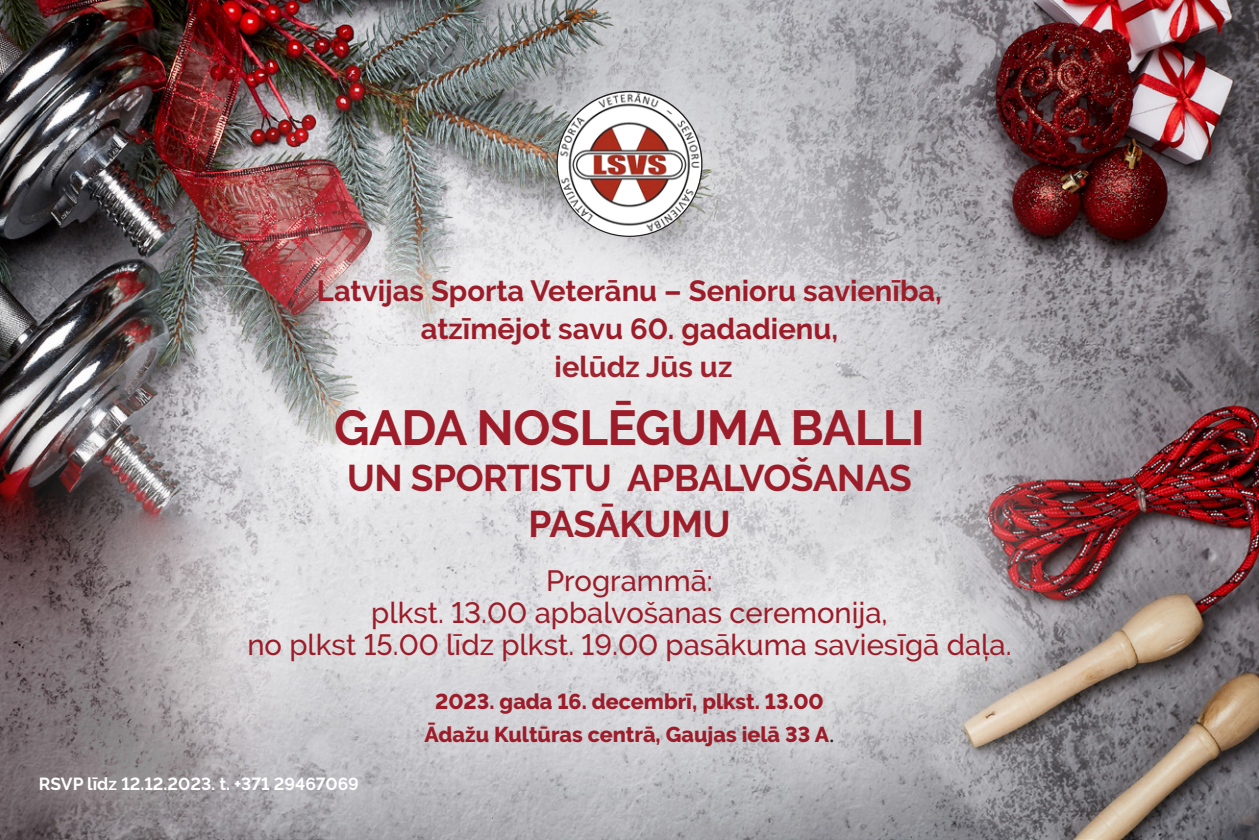
<style>
.page{position:relative;width:1259px;height:840px;background:#fff}
.page>*{position:absolute;margin:0;border:0;box-sizing:border-box;transform-origin:0 0}
.t1{font:700 49px "Raleway";letter-spacing:-.01em;color:#9c1d29}
.t2{font:700 37px/46px "Raleway";letter-spacing:-.01em;color:#9c1d29;text-align:center}
.t3{font:500 29.2px "Raleway";color:#9c1d29}
.t4{font:700 29.2px "Raleway";color:#9c1d29}
.t5{font:800 21.4px "Raleway";color:#9c1d29}
.t6{font:700 17.4px "Raleway";color:#fff}
.s1{font-family:"Minion Pro";font-weight:400;font-size:24px;color:#231f20}
</style>
<div class="page">
<img style="left:0;top:0;width:1259px;height:839px">
<div style="left:256px;top:217px;width:744px;height:224px;background:#fff;opacity:.24"></div>
<div style="left:274px;top:339px;width:710px;height:261px;background:#fff;opacity:.24"></div>
<div style="left:0;top:713px;width:418px;height:126px;background:#fff;opacity:.24"></div>
<div style="left:364px;top:661px;width:529px;height:146px;background:#fff;opacity:.24"></div>
<div style="left:187px;top:508px;width:883px;height:214px;background:#fff;opacity:.24"></div>
<img style="left:557px;top:91px;width:145px;height:145px;border-radius:72px">
<p class="t4" style="left:317px;top:274px;width:626px">Latvijas Sporta Veterānu – Senioru savienība,</p>
<p class="t4" style="left:421px;top:312px;width:419px">atzīmējot savu 60. gadadienu,</p>
<p class="t4" style="left:554px;top:350px;width:179px">ielūdz Jūs uz</p>
<p class="t1" style="left:334px;top:399px;width:592px">GADA NOSLĒGUMA BALLI</p>
<p class="t2" style="left:347px;top:455px;width:566px">UN SPORTISTU APBALVOŠANAS<br>PASĀKUMU</p>
<p class="t3" style="left:546px;top:563px;width:168px">Programmā:</p>
<p class="t3" style="left:371px;top:595px;width:518px">plkst. 13.00 apbalvošanas ceremonija,</p>
<p class="t3" style="left:247px;top:627px;width:766px">no plkst 15.00 līdz plkst. 19.00 pasākuma saviesīgā daļa.</p>
<p class="t5" style="left:435px;top:688px;width:390px">2023. gada 16. decembrī, plkst. 13.00</p>
<p class="t6" style="left:39px;top:773px;width:321px">RSVP līdz 12.12.2023. t. +371 29467069</p>
<p class="t5" style="left:424px;top:722px;width:412px">Ādažu Kultūras centrā, Gaujas ielā 33 A<span class="s1">.</span></p>
</div>
